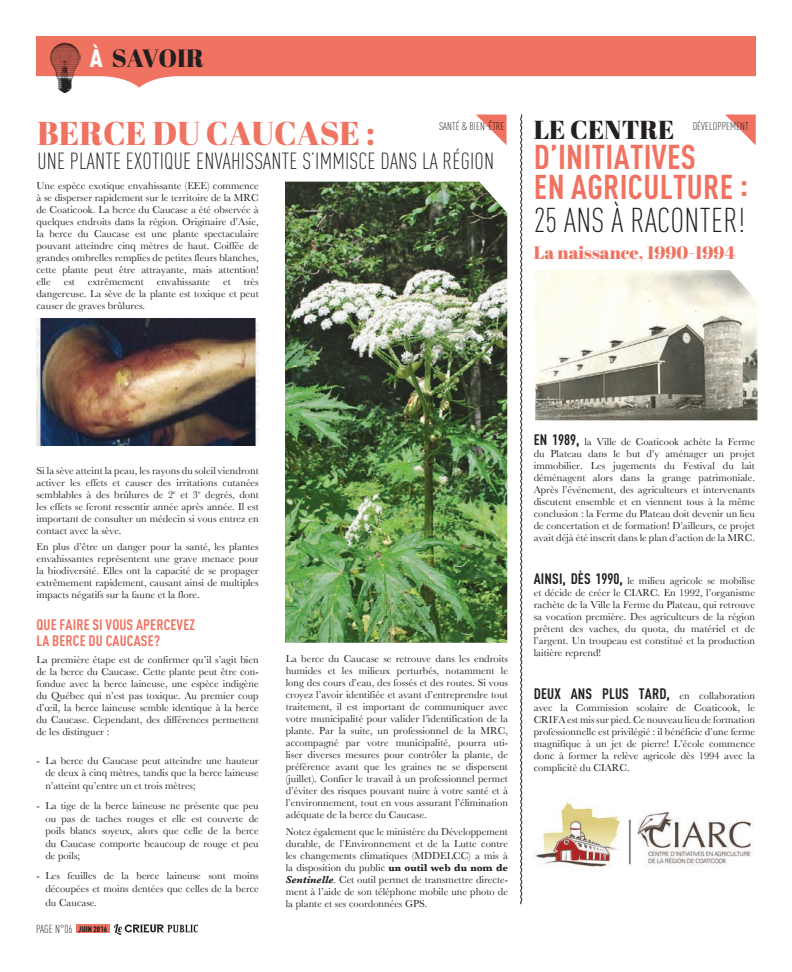
<style>
.page{position:relative;width:792px;height:972px;background:#fff}
.page>*{position:absolute;margin:0;border:0;box-sizing:border-box;transform-origin:0 0}
.t1{font:700 condensed 34px/30px "DINOT";letter-spacing:.01em;color:#f07362}
.t2{font:300 condensed 34px "DINOT";letter-spacing:.01em;color:#231f20}
.t3{font:33px "Abril Fatface";color:#f07362}
.t4{font:26px "Abril Fatface";color:#231f20}
.t5{font:25px "Abril Fatface";color:#231f20}
.t6{font:300 condensed 23px "DINOT";letter-spacing:.01em;color:#231f20}
.t7{font:18px "Abril Fatface";color:#f07362}
.t8{font:700 condensed 15px/16px "DINOT";letter-spacing:.01em;color:#f07362}
.t9{font:700 condensed 15px "DINOT";letter-spacing:.01em;color:#231f20}
.t10{font:300 condensed 11.5px "DINOT";color:#231f20}
.t11{font:300 condensed 11px "DINOT";letter-spacing:.01em;color:#231f20}
.t12{font:10.5px/12px "Baskerville";color:#231f20;text-align:justify}
.s1{font-family:"DINOT";font-weight:900;font-stretch:condensed;color:#fff}
.s2{font-weight:900;font-size:8px}
.s3{font-weight:700}
.s4{font-weight:700;font-style:italic}
.s5{font-family:"DINOT";font-weight:700;font-stretch:condensed;font-size:15px}
.s6{font-family:"Baskerville";font-weight:400;font-stretch:normal;font-size:10.5px}
</style>
<div class="page">
<div style="left:76px;top:924px;width:34px;height:9px;background:#f07362"></div>
<svg style="left:114px;top:924px;width:84px;height:11px"></svg>
<svg style="left:36px;top:36px;width:720px;height:52px;fill:#f07362"></svg>
<img style="left:50px;top:42px;width:31px;height:50px">
<img style="left:37px;top:318px;width:221px;height:127px">
<svg style="left:476px;top:115px;width:31px;height:30px"></svg>
<svg style="left:725px;top:115px;width:31px;height:30px"></svg>
<img style="left:285px;top:182px;width:222px;height:461px">
<img style="left:535px;top:270px;width:223px;height:150px">
<svg style="left:520px;top:114px;width:3px;height:791px"></svg>
<img style="left:534px;top:801px;width:219px;height:66px">
<h3 class="t5" style="left:90px;top:41px;width:39px"><span class="s1">À</span> SAVOIR</h3>
<p class="t11" style="left:439px;top:120px;width:67px">SANTÉ &amp; BIEN-ÊTRE</p>
<h2 class="t3" style="left:37px;top:110px;width:339px">BERCE DU CAUCASE :</h2>
<h3 class="t6" style="left:37px;top:148px;width:458px">UNE PLANTE EXOTIQUE ENVAHISSANTE S’IMM ISCE DANS LA RÉGION</h3>
<p class="t12" style="left:36px;top:179px;width:224px">Une espèce exotique envahissante (EEE) commence à se disperser rapidement sur le territoire de la MRC de Coaticook. La berce du Caucase a été observée à quelques endroits dans la région. Originaire d’Asie, la berce du Caucase est une plante spectaculaire pouvant atteindre cinq mètres de haut. Coiffée de grandes ombrelles remplies de petites fleurs blanches, cette plante peut être attrayante, mais attention! elle est extrêmement envahissante et très dangereuse. La sève de la plante est toxique et peut causer de graves brûlures.</p>
<p class="t11" style="left:693px;top:120px;width:58px">DÉVELOPPEMENT</p>
<h3 class="t4" style="left:534px;top:112px;width:142px">LE CENTRE</h3>
<h1 class="t1" style="left:534px;top:142px;width:216px">D’INITIATIVES<br>EN AGRICULTURE :</h1>
<h1 class="t2" style="left:534px;top:201px;width:213px">25 ANS À RACONTER!</h1>
<h3 class="t7" style="left:534px;top:240px;width:203px">LA NAISSANCE, 1990-1994</h3>
<p class="t12" style="left:36px;top:464px;width:224px">Si la sève atteint la peau, les rayons du soleil viendront activer les effets et causer des irritations cutanées semblables à des brûlures de 2<sup>e</sup> et 3<sup>e</sup> degrés, dont les effets se feront ressentir année après année. Il est important de consulter un médecin si vous entrez en contact avec la sève.</p>
<p class="t12" style="left:37px;top:541px;width:224px">En plus d’être un danger pour la santé, les plantes envahissantes représentent une grave menace pour la biodiversité. Elles ont la capacité de se propager extrêmement rapidement, causant ainsi de multiples impacts négatifs sur la faune et la flore.</p>
<h3 class="t8" style="left:37px;top:617px;width:160px">QUE FAIRE SI VOUS APERCEVEZ<br>LA BERCE DU CAUCASE?</h3>
<p class="t12" style="left:36px;top:653px;width:224px">La première étape est de confirmer qu’il s’agit bien de la berce du Caucase. Cette plante peut être con&shy;fondue avec la berce laineuse, une espèce indigène du Québec qui n’est pas toxique. Au premier coup d’œil, la berce laineuse semble identique à la berce du Caucase. Cependant, des différences permettent de les distinguer :</p>
<p class="t12" style="left:45px;top:754px;width:215px;line-height:12.6px;text-indent:-9px">- La berce du Caucase peut atteindre une hauteur de deux à cinq mètres, tandis que la berce laineuse n’atteint qu’entre un et trois mètres;</p>
<p class="t12" style="left:45px;top:799px;width:215px;line-height:12.6px;text-indent:-9px">- La tige de la berce laineuse ne présente que peu ou pas de taches rouges et elle est couverte de poils blancs soyeux, alors que celle de la berce du Caucase comporte beaucoup de rouge et peu de poils;</p>
<p class="t12" style="left:37px;top:870px;width:224px;line-height:12.6px;text-align:right">- Les feuilles de la berce laineuse sont moins découpées et moins dentées que celles de la berce</p>
<p class="t12" style="left:45px;top:897px;width:53px">du Caucase.</p>
<p class="t10" style="left:36px;top:922px;width:73px">PAGE N°06 <span class="s2">JUiN 2016</span></p>
<p class="t12" style="left:286px;top:653px;width:224px">La berce du Caucase se retrouve dans les endroits humides et les milieux perturbés, notamment le long des cours d’eau, des fossés et des routes. Si vous croyez l’avoir identifiée et avant d’entreprendre tout traitement, il est important de communiquer avec votre municipalité pour valider l’identification de la plante. Par la suite, un professionnel de la MRC, accompagné par votre municipalité, pourra uti&shy;liser diverses mesures pour contrôler la plante, de préférence avant que les graines ne se dispersent (juillet). Confier le travail à un professionnel permet d’éviter des risques pouvant nuire à votre santé et à l’environnement, tout en vous assurant l’élimination adéquate de la berce du Caucase.</p>
<p class="t12" style="left:286px;top:825px;width:224px">Notez également que le ministère du Développement durable, de l’Environnement et de la Lutte contre les changements climatiques (MDDELCC) a mis à la disposition du public <span class="s3">un outil web du nom de </span><span class="s4">Sentinelle</span>. Cet outil permet de transmettre directe&shy;ment à l’aide de son téléphone mobile une photo de la plante et ses coordonnées GPS.</p>
<p class="t12" style="left:534px;top:435px;width:223px"><span class="s5">EN 1989,</span> la Ville de Coaticook achète la Ferme du Plateau dans le but d’y aménager un projet immobilier. Les jugements du Festival du lait déménagent alors dans la grange patrimoniale.<br>Après l’événement, des agriculteurs et intervenants discutent ensemble et en viennent tous à la même conclusion : la Ferme du Plateau doit devenir un lieu de concertation et de formation! D’ailleurs, ce projet avait déjà été inscrit dans le plan d’action de la MRC.</p>
<p class="t12" style="left:534px;top:574px;width:223px"><span class="s5">AINSI, DÈS 1990,</span> le milieu agricole se mobilise et décide de créer le CIARC. En 1992, l’organisme rachète de la Ville la Ferme du Plateau, qui retrouve sa vocation première. Des agriculteurs de la région prêtent des vaches, du quota, du matériel et de l’argent. Un troupeau est constitué et la production laitière reprend!</p>
<h3 class="t9" style="left:534px;top:684px;width:223px">DEUX ANS PLUS TARD, <span class="s6">en collaboration</span></h3>
<p class="t12" style="left:534px;top:701px;width:223px">avec la Commission scolaire de Coaticook, le CRIFA est mis sur pied. Ce nouveau lieu de formation professionnelle est privilégié : il bénéficie d’une ferme magnifique à un jet de pierre! L’école commence donc à former la relève agricole dès 1994 avec la complicité du CIARC.</p>
</div>
